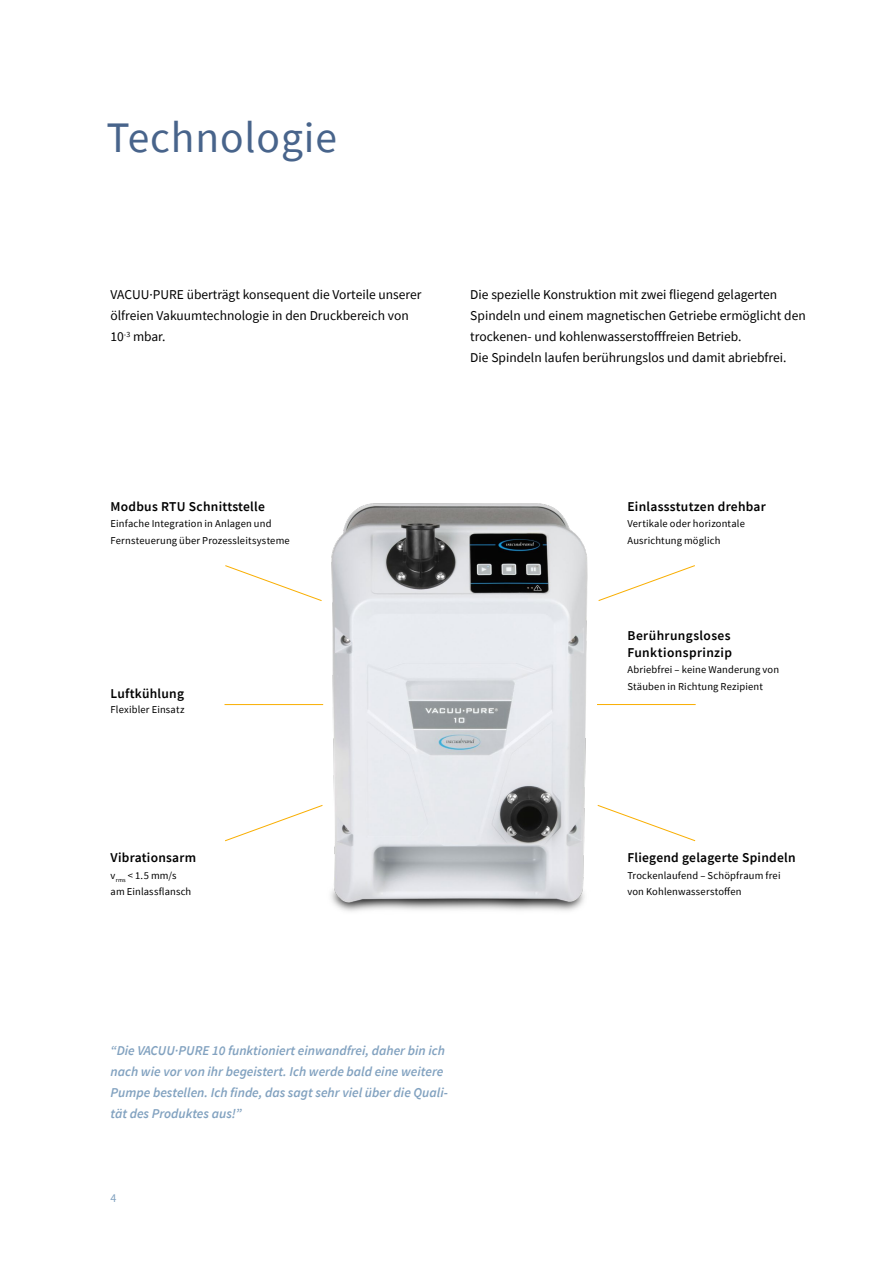
<style>
.page{position:relative;width:893px;height:1263px;background:#fff}
.page>*{position:absolute;margin:0;border:0;box-sizing:border-box;transform-origin:0 0}
.t1{font:43.5px "Source Sans Pro";letter-spacing:.02em;color:#48648b}
.t2{font:13.5px/21px "Source Sans Pro";color:#000}
.t3{font:italic 600 13.5px/21px "Source Sans Pro";color:#82a2c0}
.t4{font:600 13.5px/16.5px "Source Sans Pro";letter-spacing:.02em;color:#000}
.t5{font:12px "Source Sans Pro";color:#82a2c0}
.t6{font:10.5px/16.5px "Source Sans Pro";letter-spacing:.015em;color:#000}
</style>
<div class="page">
<hr style="left:225px;top:704px;width:98px;height:1px;background:#f9ae00">
<svg style="left:225px;top:809px;width:85px;height:33px"></svg>
<svg style="left:225px;top:565px;width:85px;height:32px"></svg>
<hr style="left:597px;top:704px;width:99px;height:1px;background:#f9ae00">
<svg style="left:636px;top:818px;width:60px;height:24px"></svg>
<svg style="left:636px;top:565px;width:59px;height:23px"></svg>
<img style="left:310px;top:503px;width:326px;height:409px">
<h1 class="t1" style="left:107px;top:110px;width:232px">Technologie</h1>
<p class="t2" style="left:111px;top:284px;width:312px">VACUU·PURE überträgt konsequent die Vorteile unserer ölfreien Vakuumtechnologie in den Druckbereich von<br>10<sup>-3</sup> mbar.</p>
<p class="t2" style="left:470px;top:284px;width:337px">Die spezielle Konstruktion mit zwei fliegend gelagerten Spindeln und einem magnetischen Getriebe ermöglicht den trockenen- und kohlenwasserstofffreien Betrieb.<br>Die Spindeln laufen berührungslos und damit abriebfrei.</p>
<p class="t4" style="left:111px;top:498px;width:156px">Modbus RTU Schnittstelle</p>
<p class="t6" style="left:111px;top:516px;width:181px">Einfache Integration in Anlagen und<br>Fernsteuerung über Prozessleitsysteme</p>
<p class="t4" style="left:111px;top:685px;width:75px">Luftkühlung</p>
<p class="t6" style="left:111px;top:701px;width:75px">Flexibler Einsatz</p>
<p class="t4" style="left:111px;top:849px;width:87px">Vibrationsarm</p>
<p class="t6" style="left:111px;top:867px;width:82px">v<sub>rms</sub> &lt; 1.5 mm/s am Einlassflansch</p>
<p class="t3" style="left:111px;top:1040px;width:339px">“Die VACUU·PURE 10 funktioniert einwandfrei, daher bin ich nach wie vor von ihr begeistert. Ich werde bald eine weitere Pumpe bestellen. Ich finde, das sagt sehr viel über die Quali&shy;tät des Produktes aus!”</p>
<p class="t5" style="left:111px;top:1191px;width:7px">4</p>
<p class="t4" style="left:627px;top:498px;width:140px">Einlassstutzen drehbar</p>
<p class="t6" style="left:627px;top:515px;width:119px">Vertikale oder horizontale<br>Ausrichtung möglich</p>
<p class="t4" style="left:627px;top:628px;width:106px">Berührungsloses<br>Funktionsprinzip</p>
<p class="t6" style="left:627px;top:662px;width:153px">Abriebfrei – keine Wanderung von<br>Stäuben in Richtung Rezipient</p>
<p class="t4" style="left:627px;top:849px;width:170px">Fliegend gelagerte Spindeln</p>
<p class="t6" style="left:627px;top:867px;width:155px">Trockenlaufend – Schöpfraum frei von Kohlenwasserstoffen</p>
</div>
